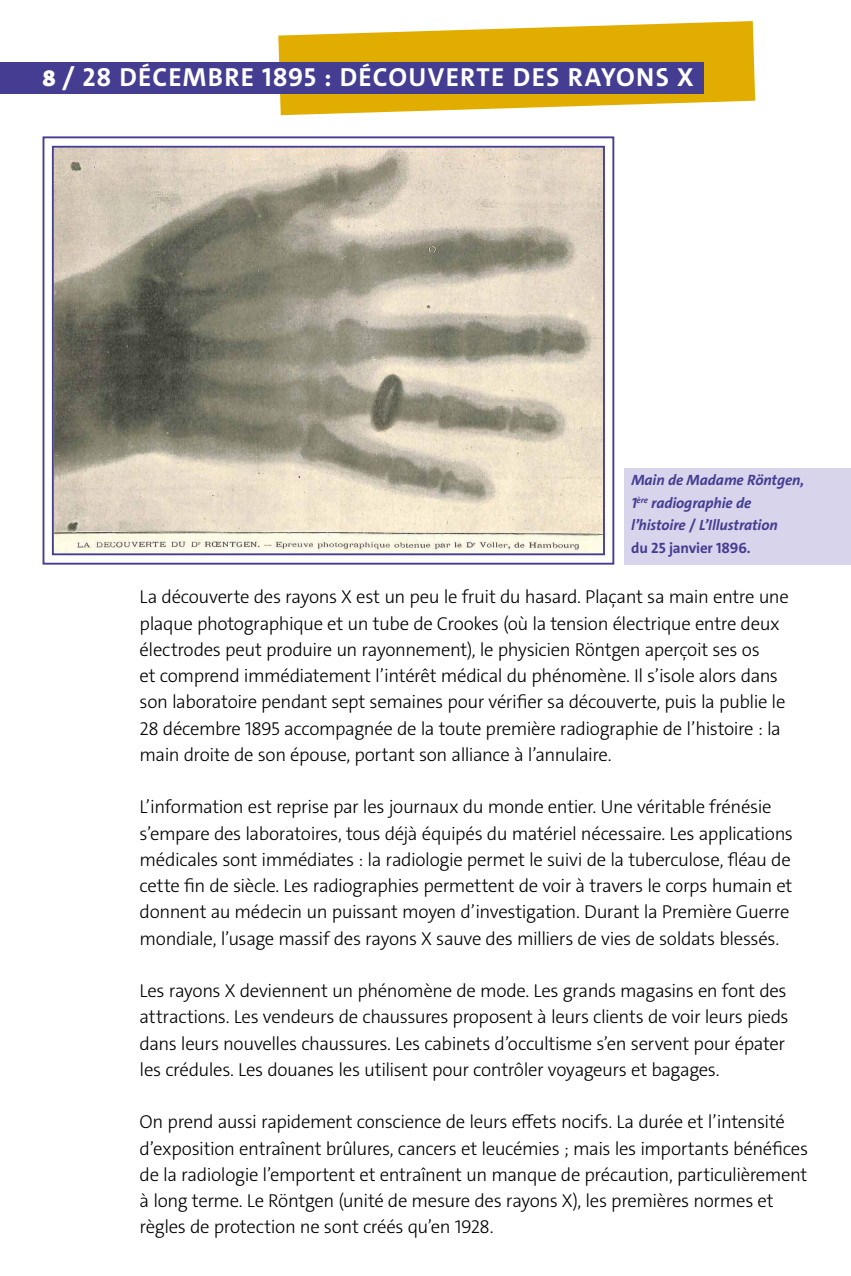
<style>
.page{position:relative;width:851px;height:1276px;background:#fff}
.page>*{position:absolute;margin:0;border:0;box-sizing:border-box;transform-origin:0 0}
.t1{font:700 26.25px "The Sans C4 s";letter-spacing:.045em;color:#fff}
.t2{font:300 18.75px/26.2px "The Sans C4 s";letter-spacing:-.02em;color:#000}
.t3{font:italic 700 15px/22.5px "The Sans C4 s";letter-spacing:-.005em;color:#443d91}
.s1{font-family:"Macho";font-weight:800;font-size:22.5px}
.s2{font-style:normal}
</style>
<div class="page">
<svg style="left:42px;top:136px;width:573px;height:429px;background:#bab3a4"></svg>
<div style="left:52px;top:146px;width:553px;height:409px;border:2px solid #443d91"></div>
<svg style="left:278px;top:21px;width:477px;height:94px;fill:#e1ae00"></svg>
<div style="left:0;top:62px;width:703px;height:32px;background:#443d91"></div>
<div style="left:625px;top:468px;width:225px;height:96px;background:#d7d4ec"></div>
<h1 class="t1" style="left:43px;top:61px;width:652px"><span class="s1">8</span> / 28 DÉCEMBRE 1895 : DÉCOUVERTE DES RAYONS X</h1>
<p class="t3" style="left:631px;top:469px;width:175px">Main de Madame Röntgen,<br>1<sup>ère</sup> radiographie de l’histoire <span class="s2">/</span> L’Illustration<br><span class="s2">du 25 janvier 1896.</span></p>
<p class="t2" style="left:140px;top:584px;width:650px">La découverte des rayons X est un peu le fruit du hasard. Plaçant sa main entre une plaque photographique et un tube de Crookes (où la tension électrique entre deux électrodes peut produire un rayonnement), le physicien Röntgen aperçoit ses os<br>et comprend immédiatement l’intérêt médical du phénomène. Il s’isole alors dans son laboratoire pendant sept semaines pour vérifier sa découverte, puis la publie le 28 décembre 1895 accompagnée de la toute première radiographie de l’histoire : la main droite de son épouse, portant son alliance à l’annulaire.</p>
<p class="t2" style="left:140px;top:794px;width:654px">L’information est reprise par les journaux du monde entier. Une véritable frénésie s’empare des laboratoires, tous déjà équipés du matériel nécessaire. Les applications médicales sont immédiates : la radiologie permet le suivi de la tuberculose, fléau de cette fin de siècle. Les radiographies permettent de voir à travers le corps humain et donnent au médecin un puissant moyen d’investigation. Durant la Première Guerre mondiale, l’usage massif des rayons X sauve des milliers de vies de soldats blessés.</p>
<p class="t2" style="left:140px;top:978px;width:650px">Les rayons X deviennent un phénomène de mode. Les grands magasins en font des attractions. Les vendeurs de chaussures proposent à leurs clients de voir leurs pieds dans leurs nouvelles chaussures. Les cabinets d’occultisme s’en servent pour épater les crédules. Les douanes les utilisent pour contrôler voyageurs et bagages.</p>
<p class="t2" style="left:140px;top:1109px;width:670px">On prend aussi rapidement conscience de leurs effets nocifs. La durée et l’intensité d’exposition entraînent brûlures, cancers et leucémies ; mais les importants bénéfices de la radiologie l’emportent et entraînent un manque de précaution, particulièrement à long terme. Le Röntgen (unité de mesure des rayons X), les premières normes et règles de protection ne sont créés qu’en 1928.</p>
</div>
